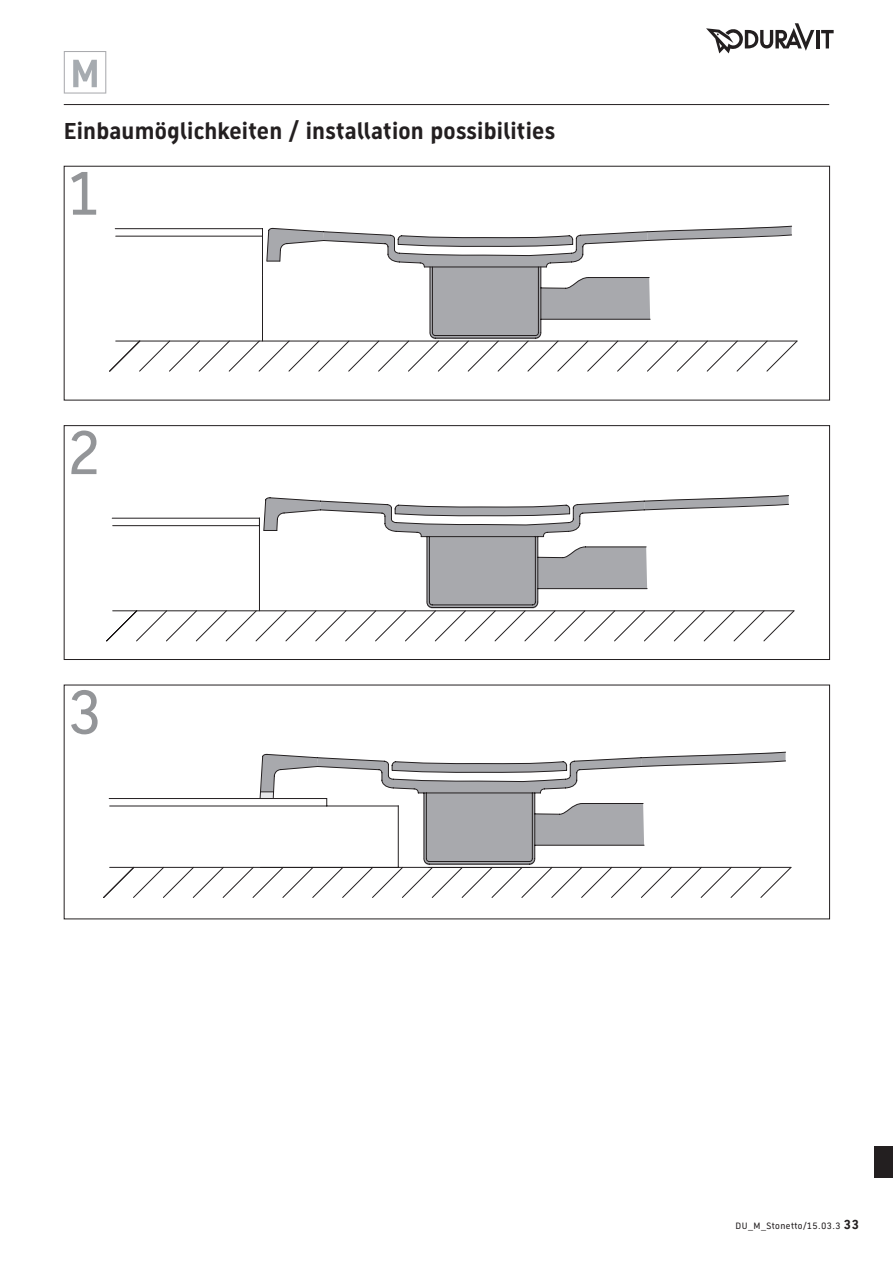
<style>
.page{position:relative;width:893px;height:1263px;background:#fff}
.page>*{position:absolute;margin:0;border:0;box-sizing:border-box;transform-origin:0 0}
.t1{font:60px "Dura Sans 2014 c";color:#939598}
.t2{font:700 22.5px "Dura Sans 2014 c";letter-spacing:.01em;color:#231f20}
.t3{font:9px "Dura Sans 2014 c";letter-spacing:.045em;color:#231f20}
.s1{font-weight:700;font-size:12.75px}
</style>
<div class="page">
<svg style="left:109px;top:228px;width:689px;height:144px"></svg>
<svg style="left:262px;top:226px;width:530px;height:116px"></svg>
<svg style="left:106px;top:517px;width:688px;height:124px"></svg>
<svg style="left:263px;top:495px;width:526px;height:113px"></svg>
<svg style="left:103px;top:798px;width:688px;height:100px"></svg>
<svg style="left:109px;top:751px;width:683px;height:117px"></svg>
<hr style="left:816px;top:30px;width:3px;height:18px;background:#231f20">
<svg style="left:821px;top:30px;width:13px;height:18px"></svg>
<svg style="left:706px;top:23px;width:108px;height:30px"></svg>
<hr style="left:64px;top:104px;width:765px;height:1px;background:#231f20">
<div style="left:874px;top:1146px;width:19px;height:31px;background:#231f20"></div>
<svg style="left:64px;top:51px;width:42px;height:43px"></svg>
<div style="left:64px;top:425px;width:766px;height:235px;border:1px solid #231f20"></div>
<p class="t2" style="left:64px;top:116px;width:493px">Einbaumöglichkeiten / installation possibilities</p>
<h1 class="t1" style="left:68px;top:153px;width:33px">1</h1>
<h1 class="t1" style="left:68px;top:413px;width:34px">2</h1>
<h1 class="t1" style="left:68px;top:672px;width:35px">3</h1>
<p class="t3" style="left:736px;top:1220px;width:125px">DU_M_Stonetto/15.03.3 <span class="s1">33</span></p>
</div>
